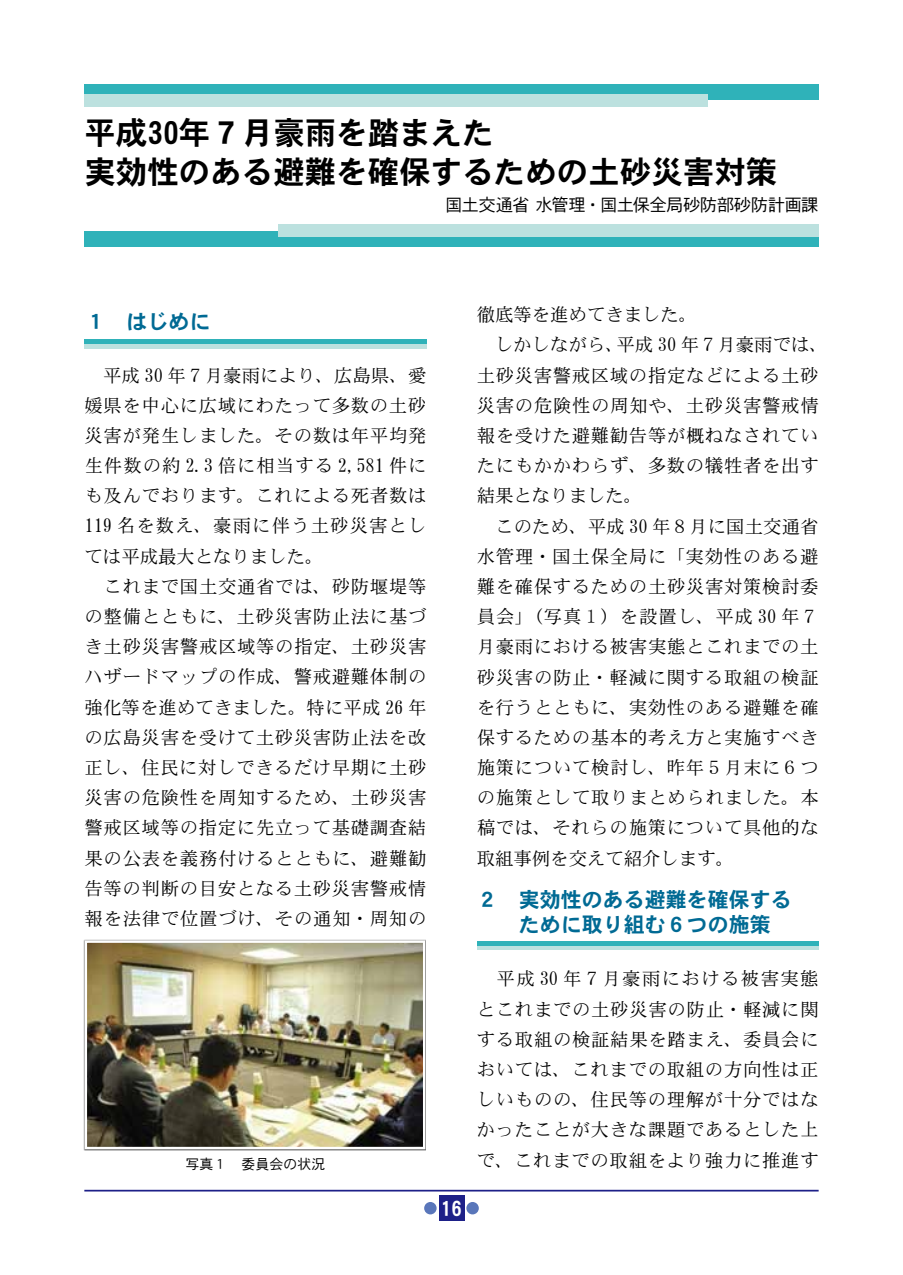
<style>
.page{position:relative;width:903px;height:1275px;background:#fff}
.page>*{position:absolute;margin:0;border:0;box-sizing:border-box;transform-origin:0 0}
.t1{font:31.5px/38.5px "DFHS Gothic W7 WIN RKSJ H";color:#000}
.t2{font:21px/24.5px "DFHS Gothic W7 WIN RKSJ H";color:#006a94}
.t3{font:21px "DFHS Gothic W7 WIN RKSJ H";color:#fff}
.t4{font:18.38px/30.3px "DFHS Mincho W3 WIN RKSJ H";letter-spacing:.035em;color:#000}
.t5{font:17.5px "DFHS Gothic W3 WING RKSJ H";letter-spacing:-.04em;color:#000}
.t6{font:14px "DFHS Gothic W3 WIN RKSJ H";color:#000}
</style>
<div class="page">
<hr style="left:84px;top:1190px;width:735px;height:1px;background:#1d2088">
<div style="left:439px;top:1196px;width:25px;height:25px;background:#1d2088"></div>
<div style="left:466px;top:1202px;width:13px;height:12px;background:#5976ba;border-radius:50%"></div>
<div style="left:424px;top:1202px;width:13px;height:12px;background:#5976ba;border-radius:50%"></div>
<div style="left:84px;top:84px;width:734px;height:16px;background:#2fb2b9"></div>
<div style="left:84px;top:95px;width:624px;height:12px;background:#bce1df"></div>
<div style="left:84px;top:231px;width:734px;height:16px;background:#2fb2b9"></div>
<div style="left:278px;top:224px;width:540px;height:12px;background:#bce1df"></div>
<hr style="left:84px;top:344px;width:343px;height:4px;background:#bce1df">
<div style="left:84px;top:339px;width:343px;height:5px;background:#2fb2b9"></div>
<hr style="left:477px;top:946px;width:342px;height:4px;background:#bce1df">
<div style="left:477px;top:941px;width:342px;height:5px;background:#2fb2b9"></div>
<img style="left:88px;top:943px;width:334px;height:203px">
<div style="left:85px;top:940px;width:340px;height:209px;border:2px solid #fff"></div>
<h1 class="t1" style="left:84px;top:115px;width:694px">平成30年７月豪雨を踏まえた<br>実効性のある避難を確保するための土砂災害対策</h1>
<p class="t5" style="left:445px;top:196px;width:375px">国土交通省 水管理・国土保全局砂防部砂防計画課</p>
<p class="t2" style="left:84px;top:310px;width:127px">１　はじめに</p>
<p class="t4" style="left:85px;top:360px;width:343px">　平成 30 年７月豪雨により、広島県、愛媛県を中心に広域にわたって多数の土砂災害が発生しました。その数は年平均発生件数の約 2.3 倍に相当する 2,581 件にも及んでおります。これによる死者数は<br>119 名を数え、豪雨に伴う土砂災害としては平成最大となりました。<br>　これまで国土交通省では、砂防堰堤等の整備とともに、土砂災害防止法に基づき土砂災害警戒区域等の指定、土砂災害ハザードマップの作成、警戒避難体制の強化等を進めてきました。特に平成 26 年の広島災害を受けて土砂災害防止法を改正し、住民に対しできるだけ早期に土砂災害の危険性を周知するため、土砂災害警戒区域等の指定に先立って基礎調査結果の公表を義務付けるとともに、避難勧告等の判断の目安となる土砂災害警戒情報を法律で位置づけ、その通知・周知の</p>
<p class="t6" style="left:186px;top:1157px;width:141px">写真１　委員会の状況</p>
<p class="t3" style="left:441px;top:1198px;width:23px">16</p>
<p class="t4" style="left:477px;top:300px;width:352px">徹底等を進めてきました。<br>　しかしながら、平成 30 年７月豪雨では、土砂災害警戒区域の指定などによる土砂災害の危険性の周知や、土砂災害警戒情報を受けた避難勧告等が概ねなされていたにもかかわらず、多数の犠牲者を出す結果となりました。<br>　このため、平成 30 年８月に国土交通省水管理・国土保全局に「実効性のある避難を確保するための土砂災害対策検討委員会」（写真１）を設置し、平成 30 年７月豪雨における被害実態とこれまでの土砂災害の防止・軽減に関する取組の検証を行うとともに、実効性のある避難を確保するための基本的考え方と実施すべき施策について検討し、昨年５月末に６つの施策として取りまとめられました。本稿では、それらの施策について具他的な取組事例を交えて紹介します。</p>
<p class="t2" style="left:477px;top:888px;width:316px">２　実効性のある避難を確保する　　ために取り組む６つの施策</p>
<p class="t4" style="left:477px;top:964px;width:343px;text-align:justify">　平成 30 年７月豪雨における被害実態とこれまでの土砂災害の防止・軽減に関する取組の検証結果を踏まえ、委員会においては、これまでの取組の方向性は正しいものの、住民等の理解が十分ではなかったことが大きな課題であるとした上で、これまでの取組をより強力に推進す</p>
</div>
